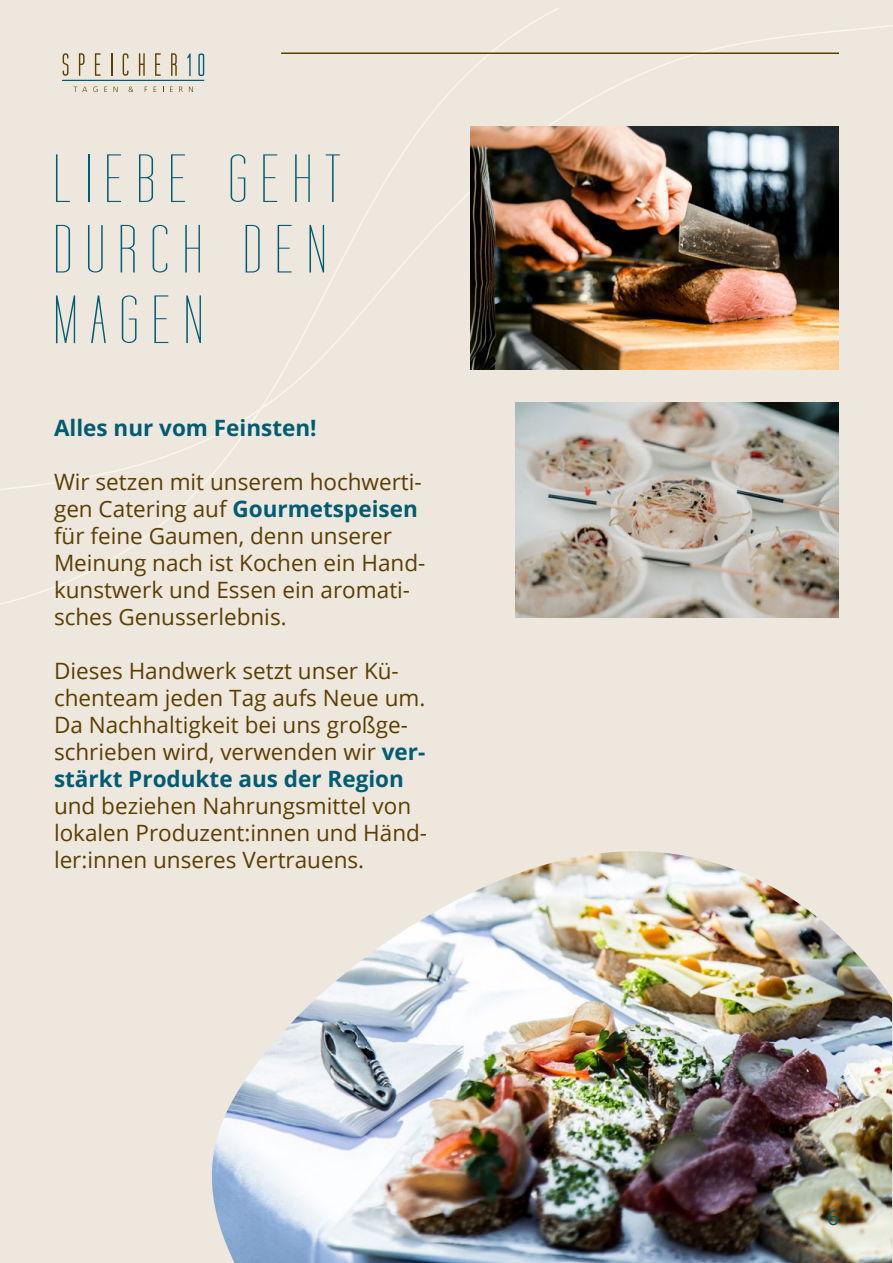
<style>
.page{position:relative;width:893px;height:1263px;background:#eee7de}
.page>*{position:absolute;margin:0;border:0;box-sizing:border-box;transform-origin:0 0}
.t1{font:69px/70.5px "Tall Films Expanded";letter-spacing:.16em;color:#005c72}
.t2{font:22.5px/27px "Open Sans";color:#5b3e00}
.t3{font:700 22.5px "Open Sans";color:#005c72}
.t4{font:21px "Open Sans";color:#005c72}
.s1{font-weight:700;color:#005c72}
</style>
<div class="page">
<img style="left:212px;top:851px;width:680px;height:412px">
<img style="left:560px;top:495px;width:279px;height:123px">
<svg style="left:560px;top:25px;width:333px;height:470px"></svg>
<svg style="left:0;top:8px;width:560px;height:610px"></svg>
<img style="left:470px;top:126px;width:369px;height:243px">
<svg style="left:74px;top:87px;width:13px;height:5px"></svg>
<svg style="left:93px;top:87px;width:5px;height:5px"></svg>
<svg style="left:104px;top:87px;width:3px;height:5px"></svg>
<svg style="left:114px;top:87px;width:4px;height:5px"></svg>
<svg style="left:129px;top:87px;width:4px;height:5px"></svg>
<svg style="left:170px;top:87px;width:3px;height:5px"></svg>
<svg style="left:179px;top:87px;width:4px;height:5px"></svg>
<svg style="left:189px;top:87px;width:4px;height:5px"></svg>
<svg style="left:79px;top:53px;width:6px;height:23px"></svg>
<svg style="left:95px;top:53px;width:6px;height:23px"></svg>
<svg style="left:111px;top:53px;width:1px;height:23px"></svg>
<svg style="left:123px;top:53px;width:5px;height:23px"></svg>
<svg style="left:139px;top:53px;width:6px;height:23px"></svg>
<svg style="left:155px;top:53px;width:6px;height:23px"></svg>
<svg style="left:171px;top:53px;width:6px;height:23px"></svg>
<svg style="left:63px;top:53px;width:5px;height:23px"></svg>
<hr style="left:63px;top:80px;width:141px;height:1px;background:#005c72">
<svg style="left:187px;top:53px;width:4px;height:23px"></svg>
<svg style="left:198px;top:53px;width:6px;height:23px"></svg>
<hr style="left:281px;top:53px;width:558px;height:1px;background:#5b3e00">
<h1 class="t1" style="left:53px;top:146px;width:290px">LIEBE GEHT<br>DURCH DEN<br>MAGEN</h1>
<p class="t3" style="left:54px;top:412px;width:264px">Alles nur vom Feinsten!</p>
<p class="t2" style="left:54px;top:467px;width:373px">Wir setzen mit unserem hochwerti&shy;gen Catering auf <span class="s1">Gourmetspeisen </span>für feine Gaumen, denn unserer<br>Meinung nach ist Kochen ein Hand&shy;kunstwerk und Essen ein aromati&shy;sches Genusserlebnis.</p>
<p class="t2" style="left:54px;top:656px;width:373px">Dieses Handwerk setzt unser Kü&shy;chenteam jeden Tag aufs Neue um.<br>Da Nachhaltigkeit bei uns großge&shy;schrieben wird, verwenden wir <span class="s1">ver&shy;stärkt Produkte aus der Region</span></p>
<p class="t2" style="left:54px;top:791px;width:375px">und beziehen Nahrungsmittel von lokalen Produzent:innen und Händ&shy;ler:innen unseres Vertrauens.</p>
<p class="t4" style="left:827px;top:1203px;width:14px">6</p>
</div>
